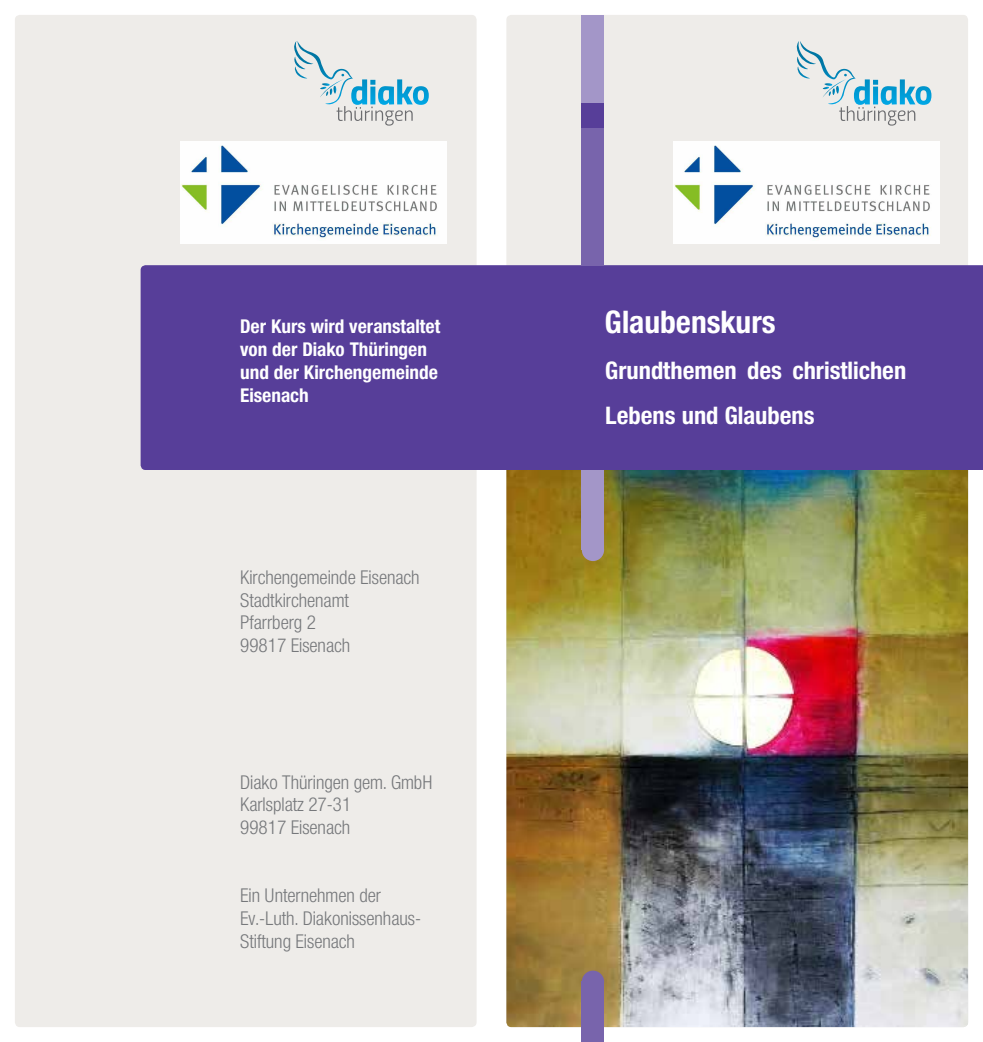
<style>
.page{position:relative;width:983px;height:1042px;background:#fff}
.page>*{position:absolute;margin:0;border:0;box-sizing:border-box;transform-origin:0 0}
.t1{font:700 31.5px "Neue Helvetica Condensed BQ";color:#fff}
.t2{font:24.5px/45.5px "Neue Helvetica Condensed BQ";color:#fff}
.t3{font:300 19.25px "Neue Helvetica Condensed BQ";color:#76787b}
.t4{font:700 19.25px/22.8px "Neue Helvetica Condensed BQ";color:#fff}
</style>
<div class="page">
<img style="left:506px;top:470px;width:461px;height:557px">
<div style="left:15px;top:15px;width:461px;height:1012px;background:#eeece9;border-radius:5px"></div>
<div style="left:506px;top:15px;width:461px;height:357px;background:#eeece9;border-radius:5px"></div>
<div style="left:141px;top:265px;width:841px;height:205px;background:#573e99"></div>
<div style="left:581px;top:982px;width:23px;height:60px;background:#7864ac"></div>
<div style="left:581px;top:970px;width:23px;height:23px;background:#7864ac;border-radius:50%"></div>
<div style="left:581px;top:539px;width:23px;height:22px;background:#a396c8;border-radius:50%"></div>
<div style="left:581px;top:470px;width:23px;height:80px;background:#a396c8"></div>
<div style="left:581px;top:128px;width:23px;height:137px;background:#7864ac"></div>
<div style="left:581px;top:15px;width:23px;height:88px;background:#a396c8"></div>
<div style="left:581px;top:103px;width:23px;height:25px;background:#573e99"></div>
<svg style="left:796px;top:41px;width:135px;height:85px"></svg>
<svg style="left:294px;top:41px;width:134px;height:85px"></svg>
<img style="left:180px;top:141px;width:266px;height:102px">
<img style="left:673px;top:141px;width:266px;height:102px">
<p class="t4" style="left:240px;top:315px;width:202px">Der Kurs wird veranstaltet von der Diako Thüringen und der Kirchengemeinde</p>
<p class="t4" style="left:240px;top:383px;width:70px">Eisenach</p>
<p class="t3" style="left:240px;top:566px;width:181px">Kirchengemeinde Eisenach</p>
<p class="t3" style="left:240px;top:588px;width:110px">Stadtkirchenamt</p>
<p class="t3" style="left:240px;top:611px;width:77px">Pfarrberg 2</p>
<p class="t3" style="left:240px;top:634px;width:111px">99817 Eisenach</p>
<p class="t3" style="left:240px;top:770px;width:194px">Diako Thüringen gem. GmbH</p>
<p class="t3" style="left:240px;top:793px;width:113px">Karlsplatz 27-31</p>
<p class="t3" style="left:240px;top:816px;width:111px">99817 Eisenach</p>
<p class="t3" style="left:240px;top:884px;width:142px">Ein Unternehmen der</p>
<p class="t3" style="left:240px;top:907px;width:182px">Ev.-Luth. Diakonissenhaus-</p>
<p class="t3" style="left:240px;top:930px;width:116px">Stiftung Eisenach</p>
<p class="t1" style="left:604px;top:303px;width:172px">Glaubenskurs</p>
<p class="t2" style="left:605px;top:348px;width:303px">Grundthemen des christlichen<br>Lebens und Glaubens</p>
</div>
